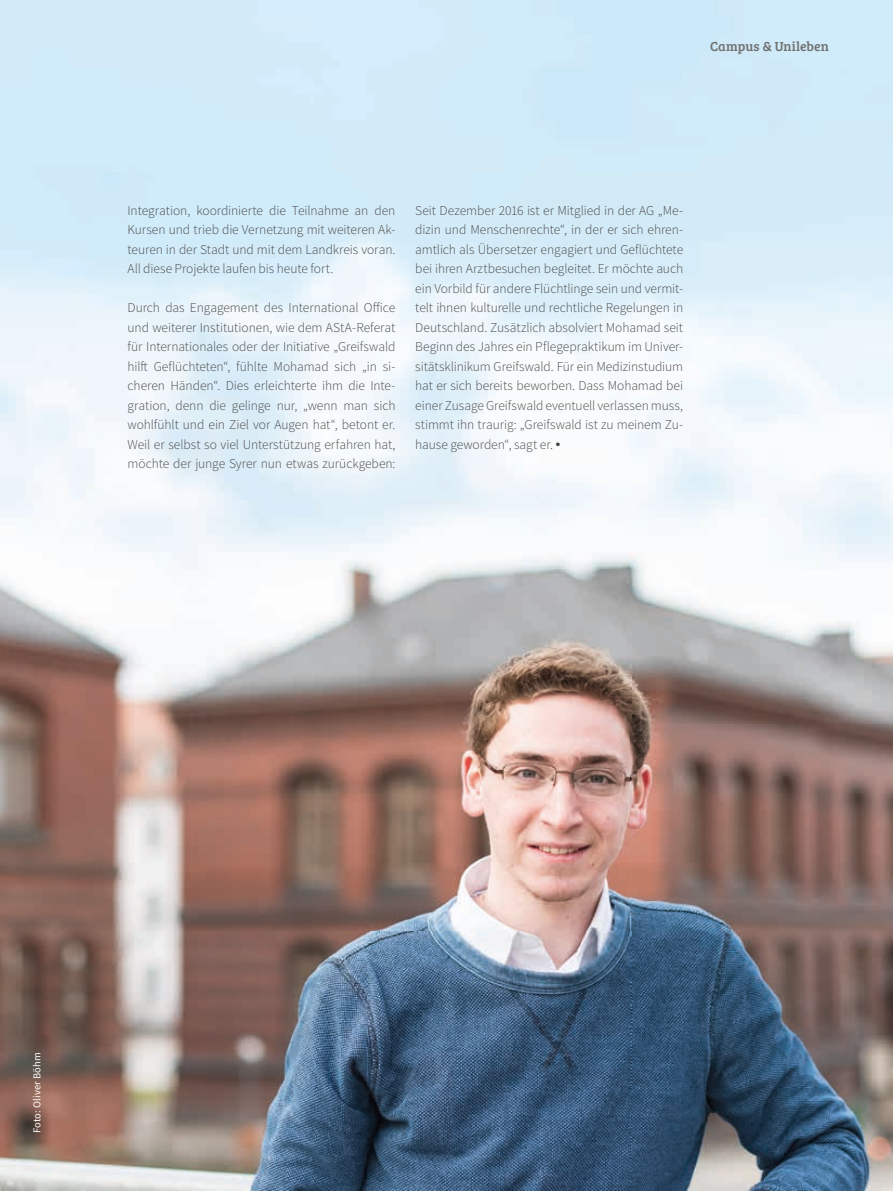
<style>
.page{position:relative;width:893px;height:1191px;background:#fff}
.page>*{position:absolute;margin:0;border:0;box-sizing:border-box;transform-origin:0 0}
.t1{font:300 13.5px/19.5px "Source Sans Pro";letter-spacing:-.005em;color:#4b4b4a;text-align:justify}
.t2{font:13.5px "Bree Serif";letter-spacing:.005em;color:#70706f}
.t3{font:10.5px "Source Sans Pro";letter-spacing:.015em;color:#fff}
.s1{font-family:"Garamond";font-weight:400;font-size:14.25px;color:#3d3d3c}
</style>
<div class="page">
<img style="left:0;top:0;width:893px;height:1191px">
<p class="t2" style="left:710px;top:36px;width:120px">Campus &amp; Unileben</p>
<p class="t1" style="left:128px;top:200px;width:269px">Integration, koordinierte die Teilnahme an den Kursen und trieb die Vernetzung mit weiteren Ak&shy;teuren in der Stadt und mit dem Landkreis voran.<br>All diese Projekte laufen bis heute fort.</p>
<p class="t1" style="left:128px;top:298px;width:269px">Durch das Engagement des International Office und weiterer Institutionen, wie dem AStA-Referat für Internationales oder der Initiative „Greifswald hilft Geflüchteten“, fühlte Mohamad sich „in si&shy;cheren Händen“. Dies erleichterte ihm die Inte&shy;gration, denn die gelinge nur, „wenn man sich wohlfühlt und ein Ziel vor Augen hat“, betont er.<br>Weil er selbst so viel Unterstützung erfahren hat, möchte der junge Syrer nun etwas zurückgeben:</p>
<p class="t1" style="left:415px;top:200px;width:269px">Seit Dezember 2016 ist er Mitglied in der AG „Me&shy;dizin und Menschenrechte“, in der er sich ehren&shy;amtlich als Übersetzer engagiert und Geflüchtete bei ihren Arztbesuchen begleitet. Er möchte auch ein Vorbild für andere Flüchtlinge sein und vermit&shy;telt ihnen kulturelle und rechtliche Regelungen in Deutschland. Zusätzlich absolviert Mohamad seit Beginn des Jahres ein Pflegepraktikum im Univer&shy;sitätsklinikum Greifswald. Für ein Medizinstudium hat er sich bereits beworben. Dass Mohamad bei einer Zusage Greifswald eventuell verlassen muss, stimmt ihn traurig: „Greifswald ist zu meinem Zu&shy;hause geworden“, sagt er. <span class="s1">•</span></p>
<p class="t3" style="left:30px;top:1133px;width:83px;rotate:-90deg">Foto: Oliver Böhm</p>
</div>
